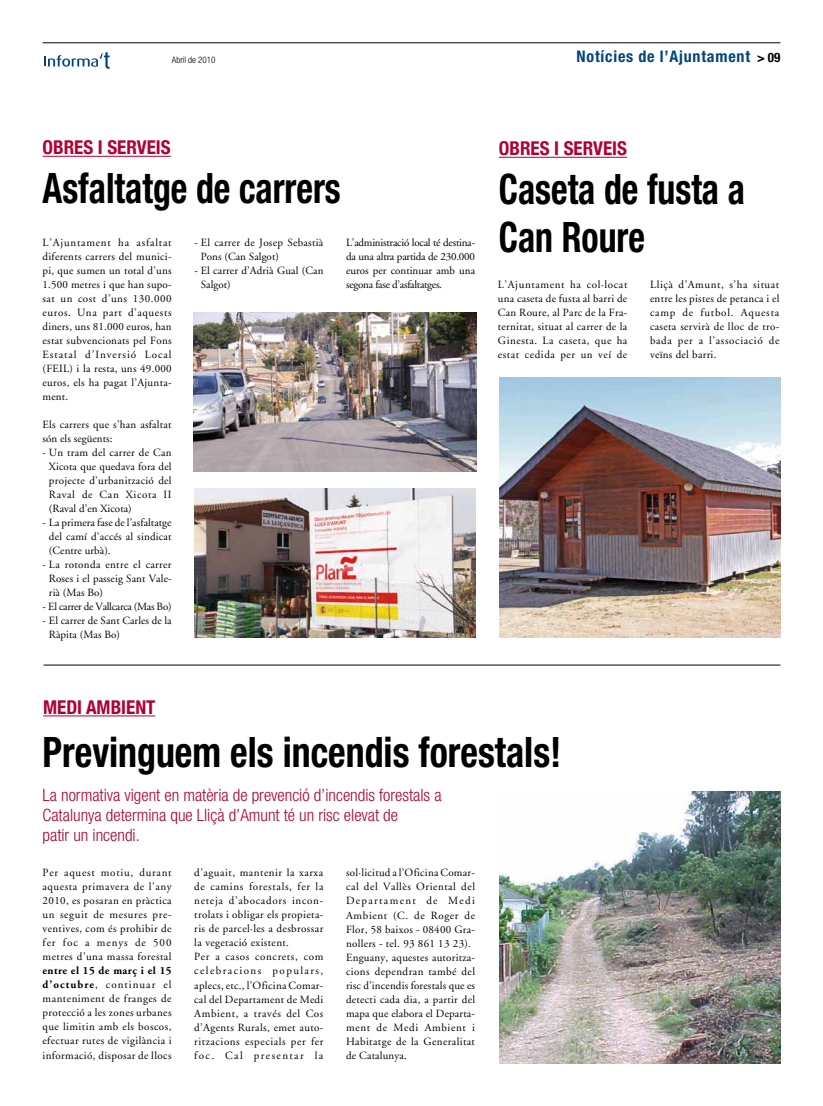
<style>
.page{position:relative;width:823px;height:1106px;background:#fff}
.page>*{position:absolute;margin:0;border:0;box-sizing:border-box;transform-origin:0 0}
.t1{font:700 condensed 42px/48px "Helvetica Neue";color:#000;scale:.85 1}
.t2{font:700 condensed 42px "Helvetica Neue";color:#000;scale:.9 1}
.t3{font:700 condensed 19px "Helvetica Neue";color:#b10035}
.t4{font:300 condensed 17px/20px "Helvetica Neue";color:#b10035}
.t5{font:700 condensed 16px "Helvetica Neue";letter-spacing:.05em;color:#00457d}
.t6{font:11px/14px "Adobe Garamond";letter-spacing:.03em;color:#000;text-align:justify}
.t7{font:11px/14px "Adobe Garamond";letter-spacing:.05em;color:#000}
.t8{font:11px/14px "Adobe Garamond";letter-spacing:.005em;color:#000}
.t9{font:11px/14px "Adobe Garamond";letter-spacing:.01em;color:#000}
.t10{font:11px "Adobe Garamond";letter-spacing:-.025em;color:#000}
.t11{font:300 condensed 9px "Helvetica Neue";color:#000}
.s1{font-size:13px;color:#000}
.s2{font-weight:700}
</style>
<div class="page">
<hr style="left:43px;top:43px;width:737px;height:1px;background:#000">
<svg style="left:44px;top:52px;width:66px;height:17px"></svg>
<hr style="left:44px;top:665px;width:736px;height:1px;background:#000">
<hr style="left:43px;top:156px;width:128px;height:1px;background:#b10035">
<img style="left:193px;top:313px;width:283px;height:158px">
<img style="left:194px;top:489px;width:281px;height:148px">
<hr style="left:498px;top:157px;width:128px;height:1px;background:#b10035">
<img style="left:499px;top:378px;width:281px;height:259px">
<hr style="left:43px;top:715px;width:112px;height:1px;background:#b10035">
<img style="left:499px;top:791px;width:281px;height:272px">
<p class="t11" style="left:172px;top:55px;width:45px">Abril de 2010</p>
<h3 class="t5" style="left:576px;top:47px;width:205px">Notícies de l’Ajuntament <span class="s1">&gt; 09</span></h3>
<h2 class="t3" style="left:43px;top:136px;width:130px">OBRES I SERVEIS</h2>
<h1 class="t1" style="left:43px;top:163px;width:352px">Asfaltatge de carrers</h1>
<p class="t6" style="left:43px;top:236px;width:130px">L’Ajuntament ha asfaltat diferents carrers del munici&shy;pi, que sumen un total d’uns 1.500 metres i que han supo&shy;sat un cost d’uns 130.000 euros. Una part d’aquests diners, uns 81.000 euros, han estat subvencionats pel Fons Estatal d’Inversió Local (FEIL) i la resta, uns 49.000 euros, els ha pagat l’Ajunta&shy;ment.</p>
<p class="t6" style="left:43px;top:418px;width:130px">Els carrers que s’han asfaltat són els següents:</p>
<p class="t6" style="left:49px;top:446px;width:124px;text-indent:-6px">- Un tram del carrer de Can Xicota que quedava fora del projecte d’urbanització del Raval de Can Xicota II (Raval d’en Xicota)</p>
<p class="t6" style="left:49px;top:516px;width:124px;text-indent:-6px">- La primera fase de l’asfaltatge del camí d’accés al sindicat (Centre urbà).</p>
<p class="t6" style="left:49px;top:558px;width:124px;text-indent:-6px">- La rotonda entre el carrer Roses i el passeig Sant Vale&shy;rià (Mas Bo)</p>
<p class="t10" style="left:43px;top:601px;width:130px">- El carrer de Vallcarca (Mas Bo)</p>
<p class="t8" style="left:49px;top:614px;width:124px;text-indent:-6px">- El carrer de Sant Carles de la<br>Ràpita (Mas Bo)</p>
<p class="t6" style="left:201px;top:236px;width:124px;text-indent:-6px">- El carrer de Josep Sebastià<br>Pons (Can Salgot)</p>
<p class="t9" style="left:201px;top:264px;width:124px;text-indent:-6px">- El carrer d’Adrià Gual (Can<br>Salgot)</p>
<p class="t6" style="left:346px;top:236px;width:130px">L’administració local té destina&shy;da una altra partida de 230.000 euros per continuar amb una segona fase d’asfaltatges.</p>
<h2 class="t3" style="left:498px;top:137px;width:130px">OBRES I SERVEIS</h2>
<h1 class="t1" style="left:498px;top:164px;width:291px">Caseta de fusta a<br>Can Roure</h1>
<p class="t6" style="left:497px;top:278px;width:131px">L’Ajuntament ha col·locat una caseta de fusta al barri de Can Roure, al Parc de la Fra&shy;ternitat, situat al carrer de la Ginesta. La caseta, que ha estat cedida per un veí de</p>
<p class="t6" style="left:649px;top:278px;width:131px">Lliçà d’Amunt, s’ha situat entre les pistes de petanca i el camp de futbol. Aquesta caseta servirà de lloc de tro&shy;bada per a l’associació de veïns del barri.</p>
<h2 class="t3" style="left:43px;top:695px;width:114px">MEDI AMBIENT</h2>
<h1 class="t2" style="left:43px;top:727px;width:577px">Previnguem els incendis forestals!</h1>
<h3 class="t4" style="left:43px;top:785px;width:400px">La normativa vigent en matèria de prevenció d’incendis forestals a<br>Catalunya determina que Lliçà d’Amunt té un risc elevat de<br>patir un incendi.</h3>
<p class="t6" style="left:43px;top:866px;width:130px">Per aquest motiu, durant aquesta primavera de l’any 2010, es posaran en pràctica un seguit de mesures pre&shy;ventives, com és prohibir de fer foc a menys de 500 metres d’una massa forestal</p>
<p class="t6" style="left:43px;top:964px;width:130px"><span class="s2">entre el 15 de març i el 15 d’octubre</span>, continuar el manteniment de franges de protecció a les zones urbanes que limitin amb els boscos, efectuar rutes de vigilància i informació, disposar de llocs</p>
<p class="t7" style="left:194px;top:866px;width:130px">d’aguait, mantenir la xarxa de camins forestals, fer la neteja d’abocadors incon&shy;trolats i obligar els propieta&shy;ris de parcel·les a desbrossar la vegetació existent.<br>Per a casos concrets, com celebracions populars, aplecs, etc., l’Oficina Comar&shy;cal del Departament de Medi<br>Ambient, a través del Cos d’Agents Rurals, emet auto&shy;ritzacions especials per fer foc. Cal presentar la</p>
<p class="t6" style="left:346px;top:866px;width:130px;text-align:left">sol·licitud a l’Oficina Comar&shy;cal del Vallès Oriental del<br>Departament de Medi<br>Ambient (C. de Roger de<br>Flor, 58 baixos - 08400 Gra&shy;nollers - tel. 93 861 13 23).<br>Enguany, aquestes autoritza&shy;cions dependran també del risc d’incendis forestals que es detecti cada dia, a partir del mapa que elabora el Departa&shy;ment de Medi Ambient i<br>Habitatge de la Generalitat de Catalunya.</p>
</div>
